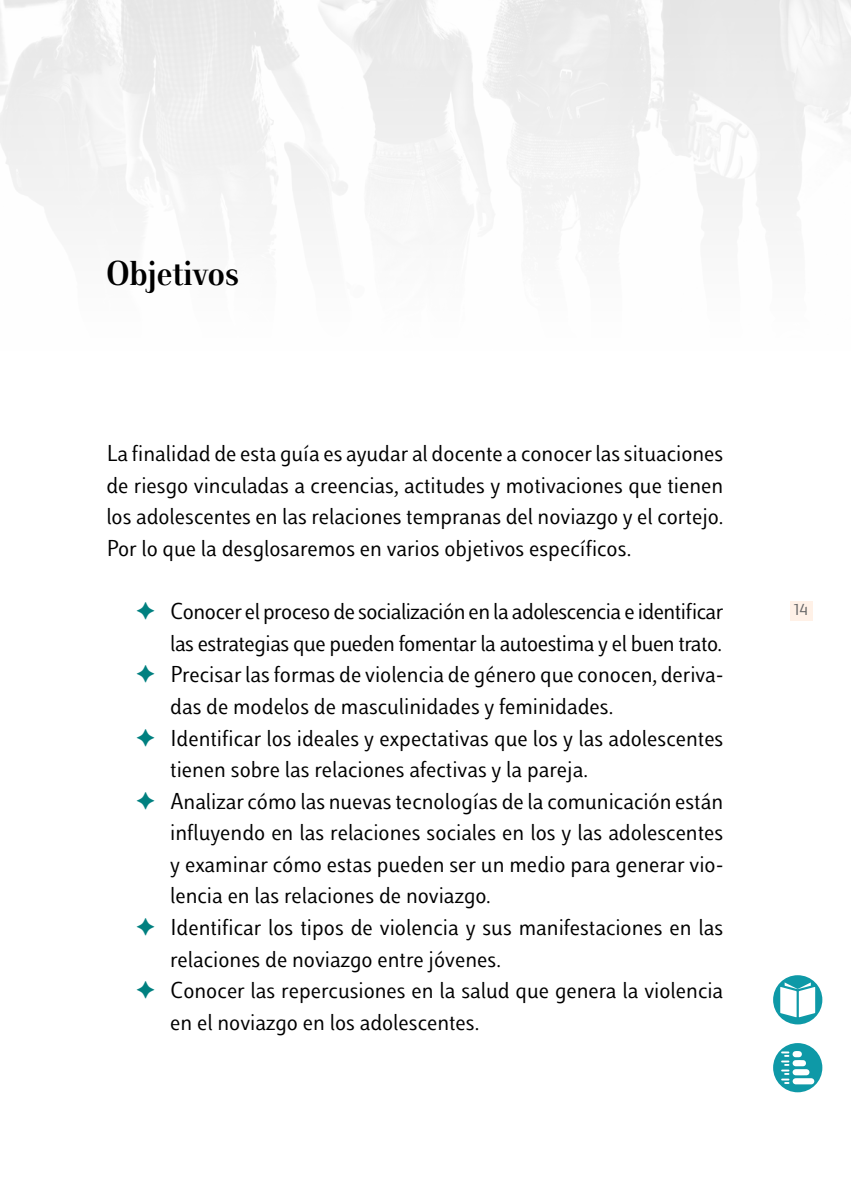
<style>
.page{position:relative;width:851px;height:1191px;background:#fff}
.page>*{position:absolute;margin:0;border:0;box-sizing:border-box;transform-origin:0 0}
._10_titulo_capitulo{font:700 36px "Luiss Serif";color:#000}
._00_Texto_SS{font:24px/31.5px "Luiss Sans";color:#000}
._00_Texto_SS-2{font:24px/31.5px "Luiss Sans";letter-spacing:-.02em;color:#000;text-align:right}
.t1{font:18px "Luiss Sans";color:#666}
.s1{color:#008080}
</style>
<div class="page">
<svg style="left:773px;top:975px;width:49px;height:49px"></svg>
<svg style="left:773px;top:1043px;width:49px;height:49px"></svg>
<div style="left:790px;top:601px;width:22px;height:20px;background:#fff1e7"></div>
<p class="_10_titulo_capitulo" style="left:106px;top:252px;width:134px">Objetivos</p>
<p class="_00_Texto_SS" style="left:106px;top:438px;width:618px;text-align:justify">La finalidad de esta guía es ayudar al docente a conocer las situaciones de riesgo vinculadas a creencias, actitudes y motivaciones que tienen los adolescentes en las relaciones tempranas del noviazgo y el cortejo.<br>Por lo que la desglosaremos en varios objetivos específicos.</p>
<p class="_00_Texto_SS-2" style="left:136px;top:595px;width:588px"><span class="s1">✦</span> Conocer el proceso de socialización en la adolescencia e identificar las estrategias que pueden fomentar la autoestima y el buen trato.</p>
<p class="_00_Texto_SS" style="left:170px;top:659px;width:554px;text-indent:-34px"><span class="s1">✦</span> Precisar las formas de violencia de género que conocen, deriva&shy;das de modelos de masculinidades y feminidades.</p>
<p class="_00_Texto_SS" style="left:170px;top:722px;width:554px;text-indent:-34px"><span class="s1">✦</span> Identificar los ideales y expectativas que los y las adolescentes tienen sobre las relaciones afectivas y la pareja.</p>
<p class="_00_Texto_SS" style="left:170px;top:785px;width:554px;text-align:justify;text-indent:-34px"><span class="s1">✦</span> Analizar cómo las nuevas tecnologías de la comunicación están influyendo en las relaciones sociales en los y las adolescentes y examinar cómo estas pueden ser un medio para generar vio&shy;lencia en las relaciones de noviazgo.</p>
<p class="_00_Texto_SS" style="left:170px;top:911px;width:554px;text-indent:-34px"><span class="s1">✦</span> Identificar los tipos de violencia y sus manifestaciones en las relaciones de noviazgo entre jóvenes.</p>
<p class="_00_Texto_SS" style="left:170px;top:974px;width:554px;text-indent:-34px"><span class="s1">✦</span> Conocer las repercusiones en la salud que genera la violencia en el noviazgo en los adolescentes.</p>
<p class="t1" style="left:794px;top:599px;width:16px">14</p>
</div>
